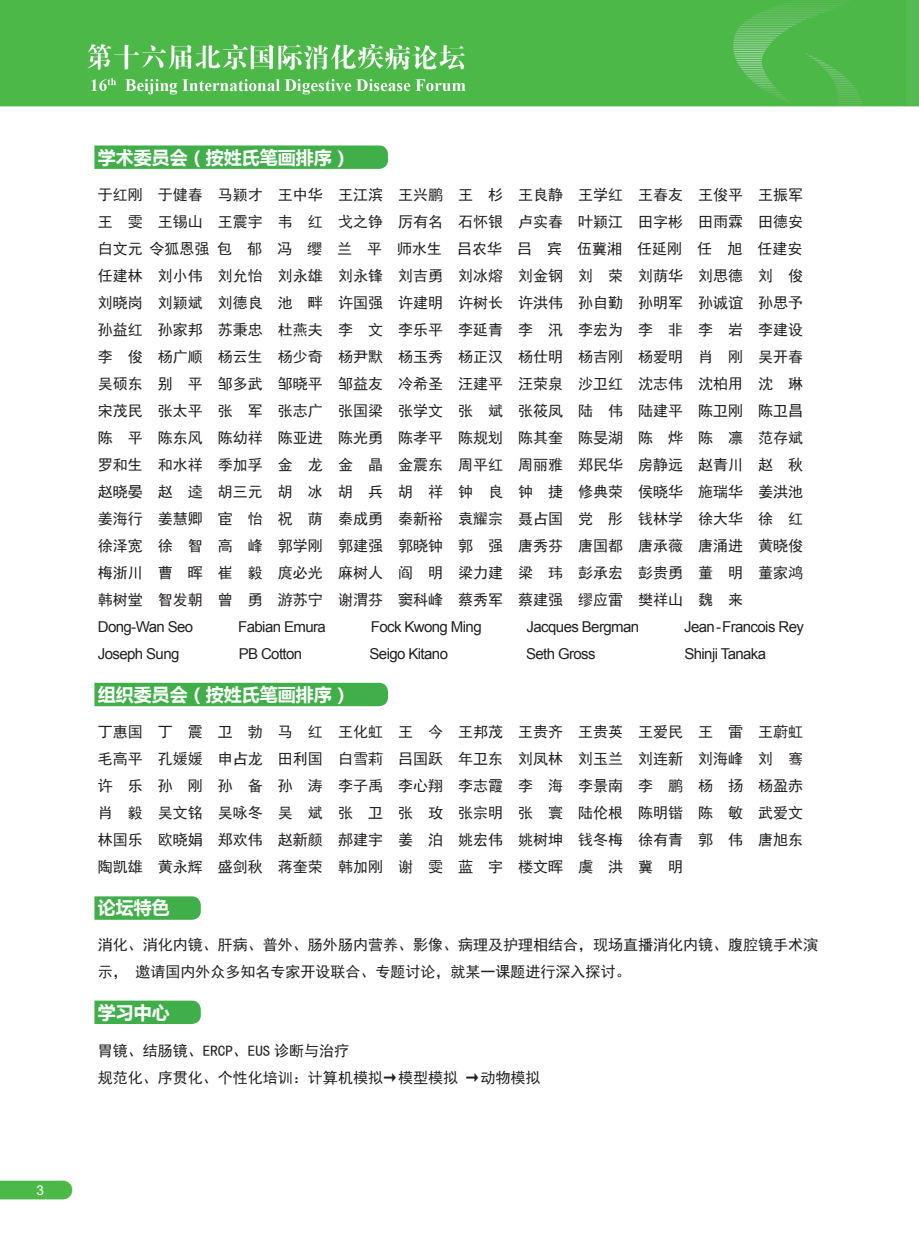
<style>
.page{position:relative;width:919px;height:1238px;background:#fff}
.page>*{position:absolute;margin:0;border:0;box-sizing:border-box;transform-origin:0 0}
.t1{font:700 18px "Microsoft Ya Hei";color:#fff}
.t2{font:15px/27px "Sim Hei";color:#231f20;text-align:justify}
.t3{font:15px "Arial";letter-spacing:-.04em;color:#231f20}
.t4{font:13.5px "Arial";color:#fff}
</style>
<div class="page">
<img style="left:0;top:1px;width:918px;height:1199px">
<svg style="left:94px;top:896px;width:107px;height:23px;background:#46b04f"></svg>
<div style="left:94px;top:1000px;width:107px;height:23px;background:#40ae49"></div>
<svg style="left:94px;top:145px;width:294px;height:24px;background:#45b04e"></svg>
<div style="left:94px;top:682px;width:294px;height:24px;background:#40ae49"></div>
<p class="t4" style="left:37px;top:1181px;width:9px">3</p>
<p class="t1" style="left:98px;top:144px;width:254px">学术委员会（按姓氏笔画排序）</p>
<p class="t2" style="left:98px;top:181px;width:706px">于红刚 于健春 马颖才 王中华 王江滨 王兴鹏 王 杉 王良静 王学红 王春友 王俊平 王振军王 雯 王锡山 王震宇 韦 红 戈之铮 厉有名 石怀银 卢实春 叶颖江 田字彬 田雨霖 田德安白文元 令狐恩强 包 郁 冯 缨 兰 平 师水生 吕农华 吕 宾 伍冀湘 任延刚 任 旭 任建安任建林 刘小伟 刘允怡 刘永雄 刘永锋 刘吉勇 刘冰熔 刘金钢 刘 荣 刘荫华 刘思德 刘 俊刘晓岗 刘颖斌 刘德良 池 畔 许国强 许建明 许树长 许洪伟 孙自勤 孙明军 孙诚谊 孙思予孙益红 孙家邦 苏秉忠 杜燕夫 李 文 李乐平 李延青 李 汛 李宏为 李 非 李 岩 李建设李 俊 杨广顺 杨云生 杨少奇 杨尹默 杨玉秀 杨正汉 杨仕明 杨吉刚 杨爱明 肖 刚 吴开春吴硕东 别 平 邹多武 邹晓平 邹益友 冷希圣 汪建平 汪荣泉 沙卫红 沈志伟 沈柏用 沈 琳宋茂民 张太平 张 军 张志广 张国梁 张学文 张 斌 张筱凤 陆 伟 陆建平 陈卫刚 陈卫昌陈 平 陈东风 陈幼祥 陈亚进 陈光勇 陈孝平 陈规划 陈其奎 陈旻湖 陈 烨 陈 凛 范存斌罗和生 和水祥 季加孚 金 龙 金 晶 金震东 周平红 周丽雅 郑民华 房静远 赵青川 赵 秋赵晓晏 赵 逵 胡三元 胡 冰 胡 兵 胡 祥 钟 良 钟 捷 修典荣 侯晓华 施瑞华 姜洪池姜海行 姜慧卿 宦 怡 祝 荫 秦成勇 秦新裕 袁耀宗 聂占国 党 彤 钱林学 徐大华 徐 红徐泽宽 徐 智 高 峰 郭学刚 郭建强 郭晓钟 郭 强 唐秀芬 唐国都 唐承薇 唐涌进 黄晓俊梅浙川 曹 晖 崔 毅 庹必光 麻树人 阎 明 梁力建 梁 玮 彭承宏 彭贵勇 董 明 董家鸿韩树堂 智发朝 曾 勇 游苏宁 谢渭芬 窦科峰 蔡秀军 蔡建强 缪应雷 樊祥山 魏 来</p>
<p class="t3" style="left:98px;top:617px;width:97px">Dong-Wan Seo</p>
<p class="t3" style="left:238px;top:617px;width:89px">Fabian Emura</p>
<p class="t3" style="left:371px;top:617px;width:112px">Fock Kwong Ming</p>
<p class="t3" style="left:526px;top:617px;width:114px">Jacques Bergman</p>
<p class="t3" style="left:684px;top:617px;width:121px">Jean - Francois Rey</p>
<p class="t3" style="left:98px;top:644px;width:83px">Joseph Sung</p>
<p class="t3" style="left:239px;top:644px;width:65px">PB Cotton</p>
<p class="t3" style="left:369px;top:644px;width:80px">Seigo Kitano</p>
<p class="t3" style="left:526px;top:644px;width:71px">Seth Gross</p>
<p class="t3" style="left:684px;top:644px;width:83px">Shinji Tanaka</p>
<p class="t1" style="left:98px;top:681px;width:254px">组织委员会（按姓氏笔画排序）</p>
<p class="t2" style="left:98px;top:718px;width:706px">丁惠国 丁 震 卫 勃 马 红 王化虹 王 今 王邦茂 王贵齐 王贵英 王爱民 王 雷 王蔚虹毛高平 孔媛媛 申占龙 田利国 白雪莉 吕国跃 年卫东 刘凤林 刘玉兰 刘连新 刘海峰 刘 骞许 乐 孙 刚 孙 备 孙 涛 李子禹 李心翔 李志霞 李 海 李景南 李 鹏 杨 扬 杨盈赤肖 毅 吴文铭 吴咏冬 吴 斌 张 卫 张 玫 张宗明 张 寰 陆伦根 陈明锴 陈 敏 武爱文林国乐 欧晓娟 郑欢伟 赵新颜 郝建宇 姜 泊 姚宏伟 姚树坤 钱冬梅 徐有青 郭 伟 唐旭东陶凯雄 黄永辉 盛剑秋 蒋奎荣 韩加刚 谢 雯 蓝 宇 楼文晖 虞 洪 冀 明</p>
<p class="t1" style="left:98px;top:894px;width:73px">论坛特色</p>
<p class="t2" style="left:98px;top:931px;width:721px">消化、消化内镜、肝病、普外、肠外肠内营养、影像、病理及护理相结合，现场直播消化内镜、腹腔镜手术演示， 邀请国内外众多知名专家开设联合、专题讨论，就某一课题进行深入探讨。</p>
<p class="t1" style="left:98px;top:999px;width:73px">学习中心</p>
<p class="t2" style="left:98px;top:1036px;width:444px">胃镜、结肠镜、ERCP、EUS 诊断与治疗<br>规范化、序贯化、个性化培训：计算机模拟→模型模拟 →动物模拟</p>
</div>
